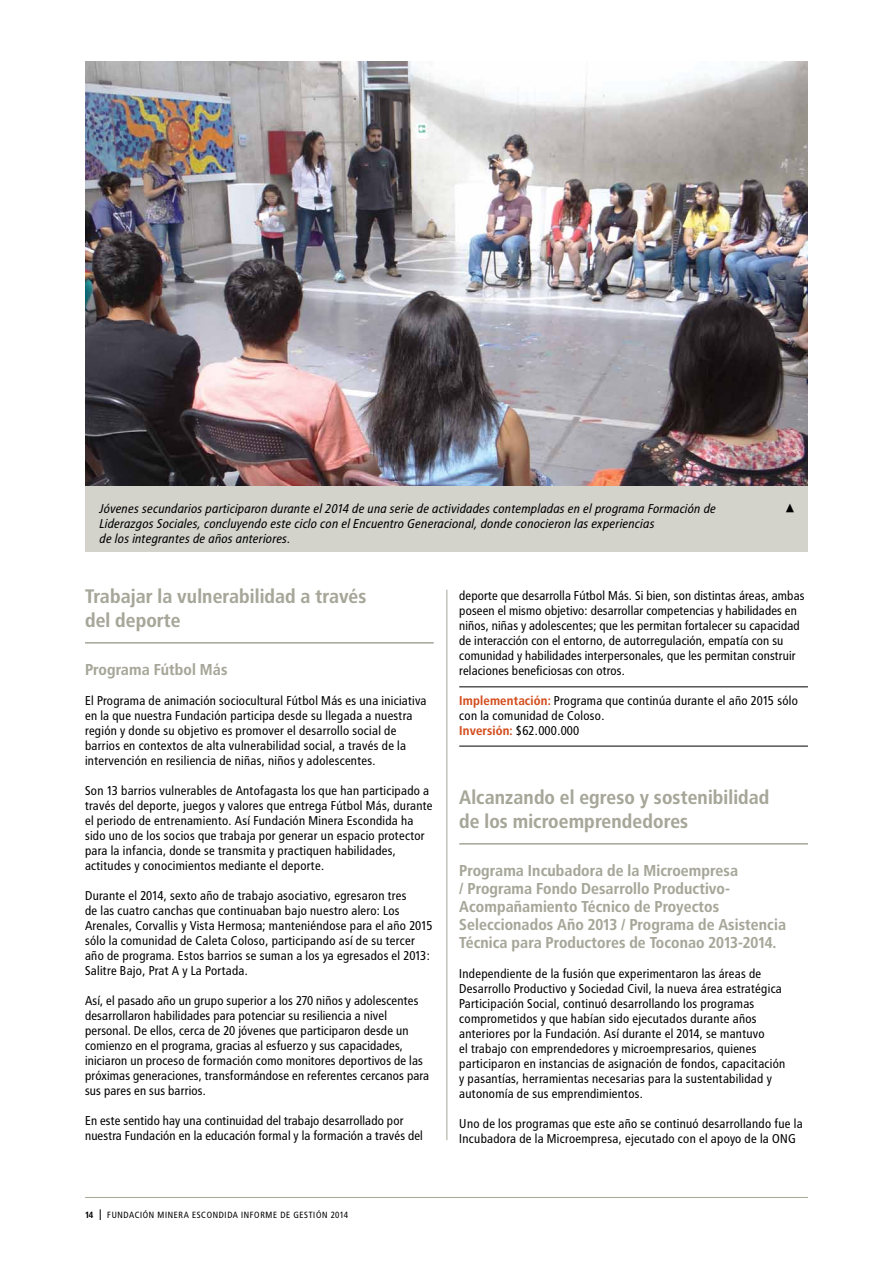
<style>
.page{position:relative;width:893px;height:1263px;background:#fff}
.page>*{position:absolute;margin:0;border:0;box-sizing:border-box;transform-origin:0 0}
.t1{font:700 19.5px/24px "Transit";letter-spacing:-.015em;color:#a6a699}
.t2{font:700 19.5px "Transit";color:#000}
.t3{font:700 15.75px/18px "Transit";letter-spacing:-.015em;color:#a6a699}
.t4{font:12.75px/15px "Transit";letter-spacing:-.015em;color:#000}
.t5{font:italic 12.75px/15px "Transit";letter-spacing:-.015em;color:#000}
.t6{font:9px "Transit";letter-spacing:.03em;color:#000}
.t7{font:700 9px "Transit";color:#000}
.s1{font-weight:700;color:#d44e1e}
</style>
<div class="page">
<hr style="left:85px;top:1197px;width:723px;height:1px;background:#a6a699">
<hr style="left:85px;top:642px;width:349px;height:2px;background:#a6a699">
<hr style="left:459px;top:686px;width:349px;height:1px;background:#000">
<hr style="left:459px;top:746px;width:349px;height:1px;background:#000">
<hr style="left:459px;top:843px;width:349px;height:1px;background:#a6a699">
<img style="left:85px;top:62px;width:723px;height:424px">
<hr style="left:446px;top:590px;width:1px;height:550px;background:#a6a699">
<div style="left:85px;top:486px;width:723px;height:66px;background:#d3d3cc"></div>
<p class="t5" style="left:99px;top:501px;width:618px">Jóvenes secundarios participaron durante el 2014 de una serie de actividades contempladas en el programa Formación de<br>Liderazgos Sociales, concluyendo este ciclo con el Encuentro Generacional, donde conocieron las experiencias<br>de los integrantes de años anteriores.</p>
<h1 class="t2" style="left:784px;top:495px;width:13px">Þ</h1>
<h1 class="t1" style="left:85px;top:584px;width:283px">Trabajar la vulnerabilidad a través del deporte</h1>
<p class="t3" style="left:85px;top:661px;width:144px">Programa Fútbol Más</p>
<p class="t4" style="left:85px;top:693px;width:343px">El Programa de animación sociocultural Fútbol Más es una iniciativa en la que nuestra Fundación participa desde su llegada a nuestra región y donde su objetivo es promover el desarrollo social de barrios en contextos de alta vulnerabilidad social, a través de la intervención en resiliencia de niñas, niños y adolescentes.</p>
<p class="t4" style="left:85px;top:783px;width:349px">Son 13 barrios vulnerables de Antofagasta los que han participado a través del deporte, juegos y valores que entrega Fútbol Más, durante el periodo de entrenamiento. Así Fundación Minera Escondida ha sido uno de los socios que trabaja por generar un espacio protector para la infancia, donde se transmita y practiquen habilidades, actitudes y conocimientos mediante el deporte.</p>
<p class="t4" style="left:85px;top:888px;width:350px">Durante el 2014, sexto año de trabajo asociativo, egresaron tres<br>de las cuatro canchas que continuaban bajo nuestro alero: Los Arenales, Corvallis y Vista Hermosa; manteniéndose para el año 2015 sólo la comunidad de Caleta Coloso, participando así de su tercer año de programa. Estos barrios se suman a los ya egresados el 2013:<br>Salitre Bajo, Prat A y La Portada.</p>
<p class="t4" style="left:85px;top:993px;width:346px">Así, el pasado año un grupo superior a los 270 niños y adolescentes desarrollaron habilidades para potenciar su resiliencia a nivel personal. De ellos, cerca de 20 jóvenes que participaron desde un comienzo en el programa, gracias al esfuerzo y sus capacidades, iniciaron un proceso de formación como monitores deportivos de las próximas generaciones, transformándose en referentes cercanos para sus pares en sus barrios.</p>
<p class="t4" style="left:85px;top:1113px;width:340px">En este sentido hay una continuidad del trabajo desarrollado por nuestra Fundación en la educación formal y la formación a través del</p>
<p class="t7" style="left:85px;top:1209px;width:10px">14</p>
<p class="t6" style="left:107px;top:1209px;width:243px">FUNDACIÓN MINERA ESCONDIDA INFORME DE GESTIÓN 2014</p>
<p class="t4" style="left:459px;top:588px;width:347px">deporte que desarrolla Fútbol Más. Si bien, son distintas áreas, ambas poseen el mismo objetivo: desarrollar competencias y habilidades en niños, niñas y adolescentes; que les permitan fortalecer su capacidad de interacción con el entorno, de autorregulación, empatía con su comunidad y habilidades interpersonales, que les permitan construir relaciones beneficiosas con otros.</p>
<p class="t4" style="left:459px;top:693px;width:341px"><span class="s1">Implementación:</span> Programa que continúa durante el año 2015 sólo con la comunidad de Coloso.<br><span class="s1">Inversión:</span> $62.000.000</p>
<h1 class="t1" style="left:459px;top:785px;width:312px">Alcanzando el egreso y sostenibilidad de los microemprendedores</h1>
<p class="t3" style="left:459px;top:862px;width:329px">Programa Incubadora de la Microempresa<br>/ Programa Fondo Desarrollo Productivo-Acompañamiento Técnico de Proyectos Seleccionados Año 2013 / Programa de Asistencia Técnica para Productores de Toconao 2013-2014.</p>
<p class="t4" style="left:459px;top:966px;width:328px">Independiente de la fusión que experimentaron las áreas de Desarrollo Productivo y Sociedad Civil, la nueva área estratégica Participación Social, continuó desarrollando los programas comprometidos y que habían sido ejecutados durante años anteriores por la Fundación. Así durante el 2014, se mantuvo<br>el trabajo con emprendedores y microempresarios, quienes participaron en instancias de asignación de fondos, capacitación y pasantías, herramientas necesarias para la sustentabilidad y autonomía de sus emprendimientos.</p>
<p class="t4" style="left:459px;top:1116px;width:345px">Uno de los programas que este año se continuó desarrollando fue la<br>Incubadora de la Microempresa, ejecutado con el apoyo de la ONG</p>
</div>
